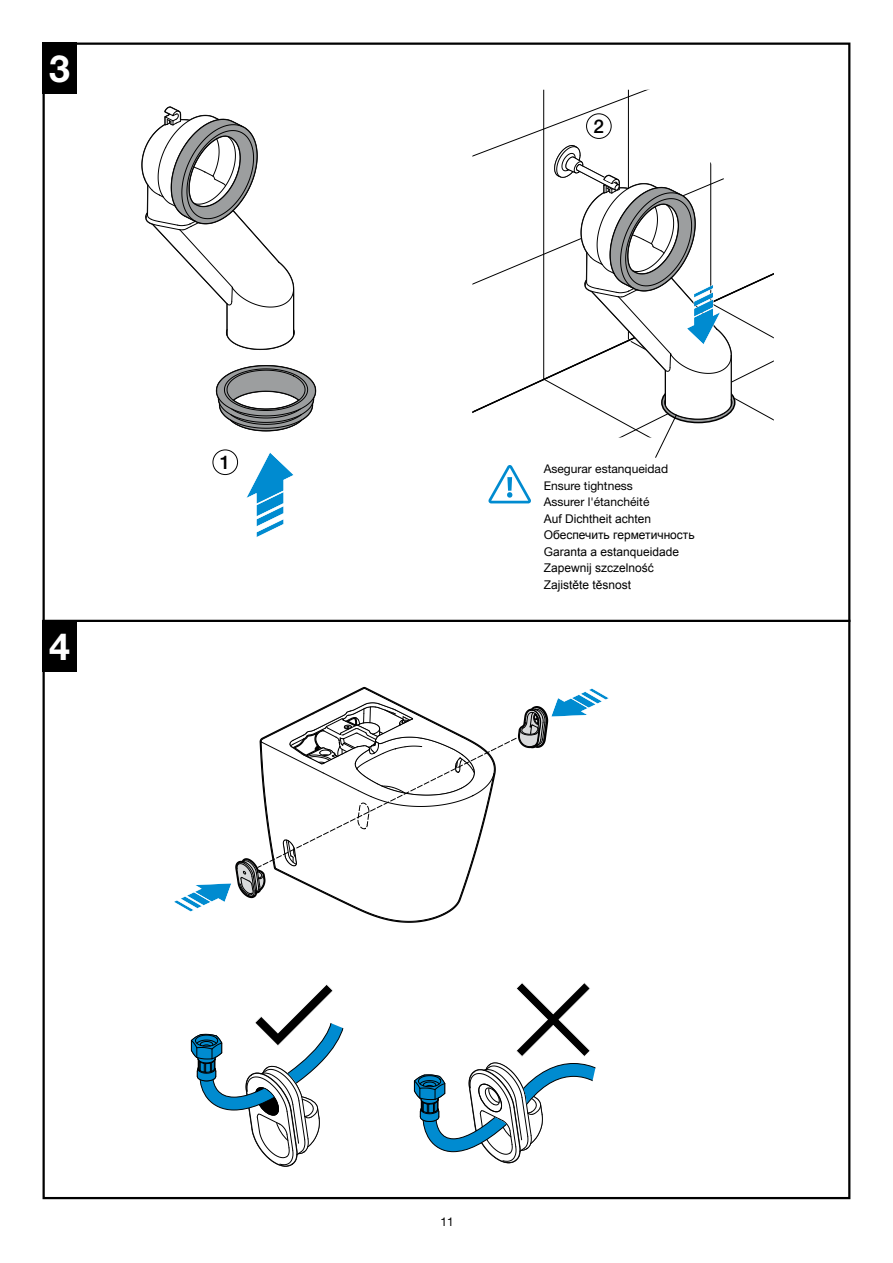
<style>
.page{position:relative;width:893px;height:1263px;background:#fff}
.page>*{position:absolute;margin:0;border:0;box-sizing:border-box;transform-origin:0 0}
.t1{font:700 37.5px "Helvetica Neue";color:#fff}
.t2{font:500 18.9px "Helvetica Neue";color:#000}
.t3{font:12px/16.5px "Arial";color:#000}
.t4{font:12px/16.5px "Helvetica Neue";color:#000}
</style>
<div class="page">
<hr style="left:43px;top:620px;width:807px;height:2px;background:#000">
<svg style="left:246px;top:453px;width:48px;height:84px"></svg>
<svg style="left:174px;top:688px;width:435px;height:234px"></svg>
<svg style="left:191px;top:984px;width:153px;height:183px"></svg>
<svg style="left:414px;top:982px;width:182px;height:181px"></svg>
<div style="left:213px;top:449px;width:25px;height:26px;border:1px solid #000;border-radius:50%"></div>
<svg style="left:141px;top:106px;width:154px;height:244px"></svg>
<svg style="left:216px;top:365px;width:100px;height:66px"></svg>
<svg style="left:488px;top:465px;width:43px;height:38px"></svg>
<svg style="left:472px;top:90px;width:302px;height:368px"></svg>
<div style="left:43px;top:43px;width:34px;height:51px;background:#000"></div>
<div style="left:43px;top:621px;width:34px;height:51px;background:#000"></div>
<h1 class="t1" style="left:49px;top:45px;width:22px">3</h1>
<h1 class="t1" style="left:49px;top:623px;width:22px">4</h1>
<h2 class="t2" style="left:220px;top:451px;width:12px">1</h2>
<h2 class="t2" style="left:594px;top:115px;width:12px">2</h2>
<p class="t4" style="left:544px;top:461px;width:126px">Asegurar estanqueidad<br>Ensure tightness<br>Assurer l'étanchéité</p>
<p class="t3" style="left:544px;top:511px;width:153px">Auf Dichtheit achten<br>Обеспечить герметичность<br>Garanta a estanqueidade<br>Zapewnij szczelność<br>Zajistěte těsnost</p>
<p class="t4" style="left:441px;top:1213px;width:15px">11</p>
</div>
